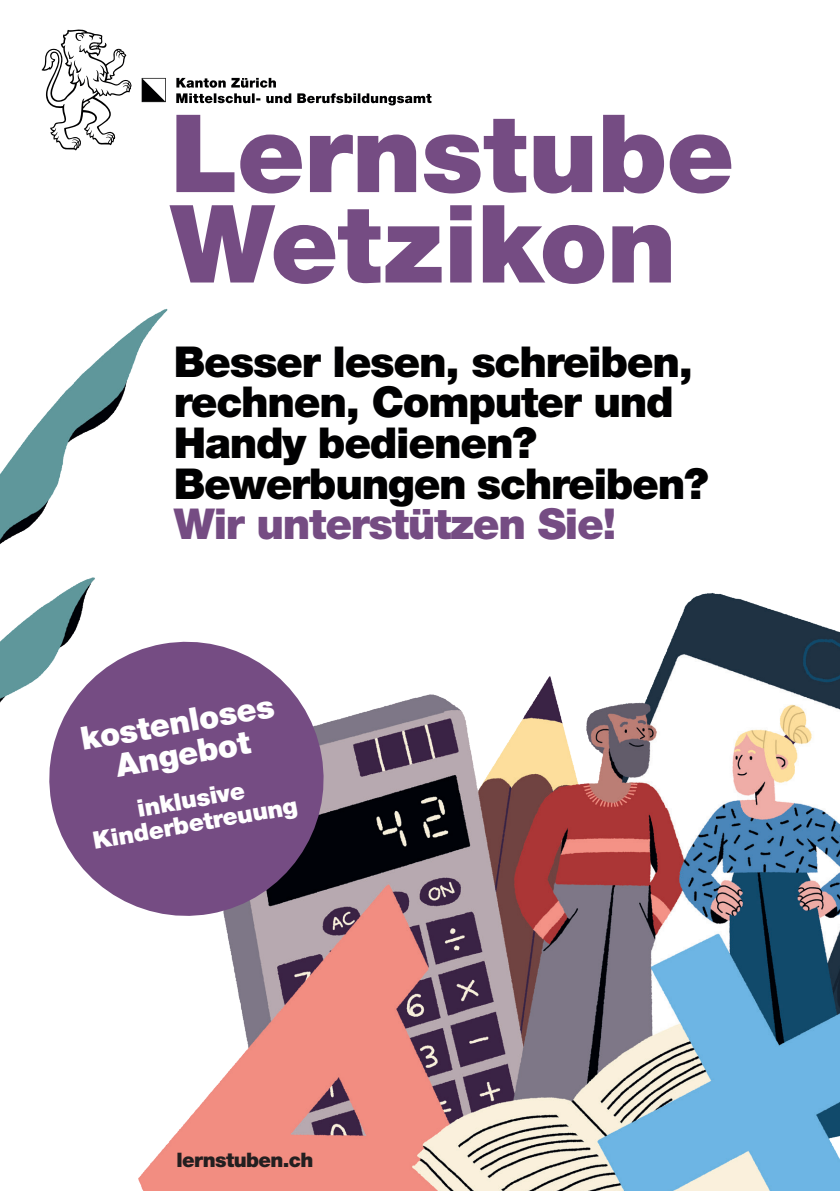
<style>
.page{position:relative;width:840px;height:1191px;background:#fff}
.page>*{position:absolute;margin:0;border:0;box-sizing:border-box;transform-origin:0 0}
.Einf__Abs{font:900 108.2px/90.4px "Helvetica Neue LT Std";letter-spacing:-.01em;color:#754c83}
.Einf__Abs-2{font:900 42.6px/40.6px "Helvetica Neue LT Std";letter-spacing:-.03em;color:#000001}
.Einf__Abs-3{font:900 42.6px "Helvetica Neue LT Std";letter-spacing:-.03em;color:#754c83}
.Einf__Abs-4{font:900 32px/32px "Helvetica Neue LT Std";color:#fff;text-align:center}
.Einf__Abs-5{font:900 24px/24px "Helvetica Neue LT Std";color:#fff;text-align:center}
.t1{font:900 20px "Helvetica Neue LT Std";letter-spacing:-.03em;color:#231f20}
</style>
<div class="page">
<img style="left:138px;top:593px;width:701px;height:598px">
<svg style="left:96px;top:631px;width:238px;height:296px;fill:#754c83"></svg>
<img style="left:0;top:308px;width:167px;height:574px">
<svg style="left:142px;top:78px;width:24px;height:24px"></svg>
<svg style="left:41px;top:30px;width:91px;height:120px"></svg>
<svg style="left:176px;top:78px;width:255px;height:27px"></svg>
<p class="Einf__Abs" style="left:170px;top:108px;width:565px">Lernstube<br>Wetzikon</p>
<p class="Einf__Abs-2" style="left:174px;top:341px;width:536px">Besser lesen, schreiben, rechnen, Computer und<br>Handy bedienen?<br>Bewerbungen schreiben?</p>
<p class="Einf__Abs-3" style="left:174px;top:499px;width:443px">Wir unterstützen Sie!</p>
<p class="Einf__Abs-4" style="left:78px;top:723px;width:197px;rotate:-10deg">kostenloses<br>Angebot</p>
<p class="Einf__Abs-5" style="left:87px;top:805px;width:209px;rotate:-10deg">inklusive<br>Kinderbetreuung</p>
<p class="t1" style="left:176px;top:1148px;width:138px">lernstuben.ch</p>
</div>
